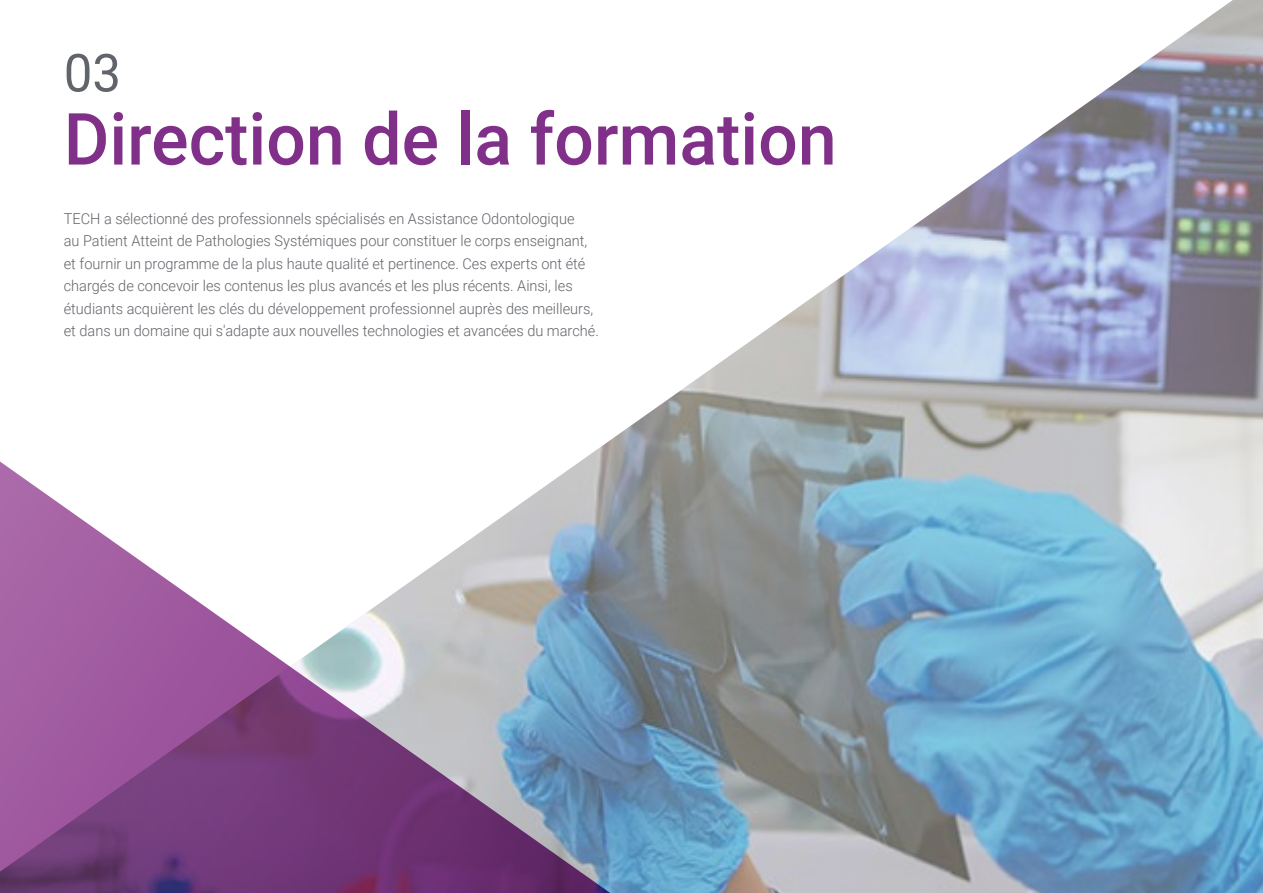
<style>
.page{position:relative;width:1263px;height:893px;background:#fff}
.page>*{position:absolute;margin:0;border:0;box-sizing:border-box;transform-origin:0 0}
.t1{font:500 72px "Roboto";color:#813089}
.t2{font:52.5px "Roboto";color:#61646a}
.t3{font:300 15px/22.5px "Roboto";color:#61646a}
</style>
<div class="page">
<img style="left:602px;top:0;width:661px;height:893px">
<svg style="left:0;top:446px;width:640px;height:447px"></svg>
<h2 class="t2" style="left:64px;top:36px;width:59px">03</h2>
<h1 class="t1" style="left:64px;top:89px;width:774px">Direction de la formation</h1>
<p class="t3" style="left:64px;top:207px;width:537px">TECH a sélectionné des professionnels spécialisés en Assistance Odontologique<br>au Patient Atteint de Pathologies Systémiques pour constituer le corps enseignant, et fournir un programme de la plus haute qualité et pertinence. Ces experts ont été chargés de concevoir les contenus les plus avancés et les plus récents. Ainsi, les étudiants acquièrent les clés du développement professionnel auprès des meilleurs, et dans un domaine qui s'adapte aux nouvelles technologies et avancées du marché.</p>
</div>
